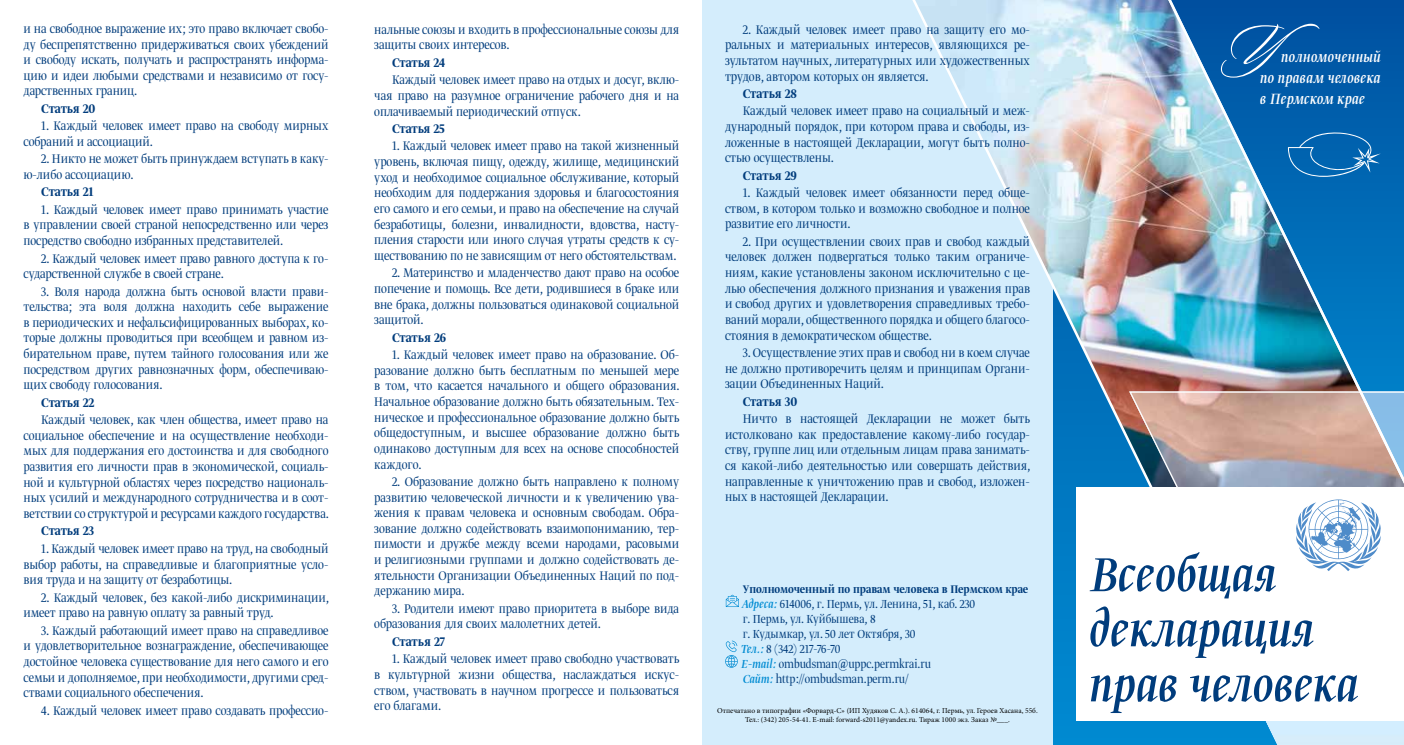
<style>
.page{position:relative;width:1404px;height:745px;background:#fff}
.page>*{position:absolute;margin:0;border:0;box-sizing:border-box;transform-origin:0 0}
.t1{font:60px "Ceremonious One";color:#fff}
.t2{font:56.25px/55px "Greta Dis Nar Pro Reg Ita";color:#003c7c}
.t3{font:italic 17.5px/21px "Greta Dis Nar Pro Reg Ita";letter-spacing:.01em;color:#fff;text-align:justify}
.t4{font:14.75px/15.6px "Greta Dis Nar Pro Lig";letter-spacing:-.005em;color:#003c7c;text-align:justify}
.t5{font:14.75px "Greta Dis Nar Pro Med";letter-spacing:-.005em;color:#003c7c}
.t6{font:13.75px/15px "Greta Dis Nar Pro Lig";color:#003c7c}
.t7{font:13px "Greta Dis Nar Pro Med";color:#003c7c}
.t8{font:7.5px/9px "Minion Pro";color:#000;text-align:center}
.s1{font-family:"Greta Dis Nar Pro Reg Ita";color:#008bd2}
</style>
<div class="page">
<div style="left:702px;top:0;width:350px;height:744px;background:#d4edfc"></div>
<img style="left:1052px;top:0;width:351px;height:744px">
<img style="left:1168px;top:0;width:235px;height:391px">
<img style="left:912px;top:0;width:241px;height:489px">
<svg style="left:1129px;top:391px;width:274px;height:96px;background:#b2a2a1"></svg>
<div style="left:1075px;top:487px;width:328px;height:233px;background:#fff"></div>
<svg style="left:725px;top:594px;width:14px;height:12px"></svg>
<svg style="left:725px;top:640px;width:12px;height:27px"></svg>
<svg style="left:1296px;top:499px;width:84px;height:71px"></svg>
<p class="t4" style="left:24px;top:21px;width:306px">и на свободное выражение их; это право включает свобо&shy;ду беспрепятственно придерживаться своих убеждений и свободу искать, получать и распространять информа&shy;цию и идеи любыми средствами и независимо от госу&shy;дарственных границ.</p>
<p class="t5" style="left:41px;top:100px;width:56px">Статья 20</p>
<p class="t4" style="left:24px;top:119px;width:306px;text-indent:18px">1. Каждый человек имеет право на свободу мирных собраний и ассоциаций.</p>
<p class="t4" style="left:24px;top:152px;width:306px;text-indent:18px">2. Никто не может быть принуждаем вступать в каку&shy;ю-либо ассоциацию.</p>
<p class="t5" style="left:41px;top:183px;width:54px">Статья 21</p>
<p class="t4" style="left:24px;top:202px;width:306px;text-indent:18px">1. Каждый человек имеет право принимать участие в управлении своей страной непосредственно или через посредство свободно избранных представителей.</p>
<p class="t4" style="left:24px;top:251px;width:306px;text-indent:18px">2. Каждый человек имеет право равного доступа к го&shy;сударственной службе в своей стране.</p>
<p class="t4" style="left:24px;top:284px;width:306px;text-indent:18px">3. Воля народа должна быть основой власти прави&shy;тельства; эта воля должна находить себе выражение в периодических и нефальсифицированных выборах, ко&shy;торые должны проводиться при всеобщем и равном из&shy;бирательном праве, путем тайного голосования или же посредством других равнозначных форм, обеспечиваю&shy;щих свободу голосования.</p>
<p class="t5" style="left:41px;top:393px;width:55px">Статья 22</p>
<p class="t4" style="left:24px;top:412px;width:307px;text-indent:18px">Каждый человек, как член общества, имеет право на социальное обеспечение и на осуществление необходи&shy;мых для поддержания его достоинства и для свободного развития его личности прав в экономической, социаль&shy;ной и культурной областях через посредство националь&shy;ных усилий и международного сотрудничества и в соот&shy;ветствии со структурой и ресурсами каждого государства.</p>
<p class="t5" style="left:41px;top:522px;width:54px">Статья 23</p>
<p class="t4" style="left:24px;top:541px;width:306px;text-indent:18px">1. Каждый человек имеет право на труд, на свободный выбор работы, на справедливые и благоприятные усло&shy;вия труда и на защиту от безработицы.</p>
<p class="t4" style="left:24px;top:589px;width:307px;text-indent:18px">2. Каждый человек, без какой-либо дискриминации, имеет право на равную оплату за равный труд.</p>
<p class="t4" style="left:24px;top:622px;width:306px;text-indent:18px">3. Каждый работающий имеет право на справедливое и удовлетворительное вознаграждение, обеспечивающее достойное человека существование для него самого и его семьи и дополняемое, при необходимости, другими сред&shy;ствами социального обеспечения.</p>
<p class="t4" style="left:41px;top:702px;width:288px">4. Каждый человек имеет право создавать профессио-</p>
<p class="t4" style="left:374px;top:22px;width:306px">нальные союзы и входить в профессиональные союзы для защиты своих интересов.</p>
<p class="t5" style="left:392px;top:54px;width:55px">Статья 24</p>
<p class="t4" style="left:374px;top:73px;width:306px;text-indent:18px">Каждый человек имеет право на отдых и досуг, вклю&shy;чая право на разумное ограничение рабочего дня и на оплачиваемый периодический отпуск.</p>
<p class="t5" style="left:392px;top:120px;width:54px">Статья 25</p>
<p class="t4" style="left:374px;top:139px;width:306px;text-indent:18px">1. Каждый человек имеет право на такой жизненный уровень, включая пищу, одежду, жилище, медицинский уход и необходимое социальное обслуживание, который необходим для поддержания здоровья и благосостояния его самого и его семьи, и право на обеспечение на случай безработицы, болезни, инвалидности, вдовства, насту&shy;пления старости или иного случая утраты средств к су&shy;ществованию по не зависящим от него обстоятельствам.</p>
<p class="t4" style="left:374px;top:265px;width:306px;text-indent:18px">2. Материнство и младенчество дают право на особое попечение и помощь. Все дети, родившиеся в браке или вне брака, должны пользоваться одинаковой социальной защитой.</p>
<p class="t5" style="left:392px;top:328px;width:56px">Статья 26</p>
<p class="t4" style="left:374px;top:347px;width:307px;text-indent:18px">1. Каждый человек имеет право на образование. Об&shy;разование должно быть бесплатным по меньшей мере в том, что касается начального и общего образования.<br>Начальное образование должно быть обязательным. Тех&shy;ническое и профессиональное образование должно быть общедоступным, и высшее образование должно быть одинаково доступным для всех на основе способностей каждого.</p>
<p class="t4" style="left:374px;top:474px;width:306px;text-indent:18px">2. Образование должно быть направлено к полному развитию человеческой личности и к увеличению ува&shy;жения к правам человека и основным свободам. Обра&shy;зование должно содействовать взаимопониманию, тер&shy;пимости и дружбе между всеми народами, расовыми и религиозными группами и должно содействовать де&shy;ятельности Организации Объединенных Наций по под&shy;держанию мира.</p>
<p class="t4" style="left:374px;top:601px;width:306px;text-indent:18px">3. Родители имеют право приоритета в выборе вида образования для своих малолетних детей.</p>
<p class="t5" style="left:392px;top:632px;width:54px">Статья 27</p>
<p class="t4" style="left:374px;top:651px;width:306px;text-indent:18px">1. Каждый человек имеет право свободно участвовать в культурной жизни общества, наслаждаться искус&shy;ством, участвовать в научном прогрессе и пользоваться его благами.</p>
<p class="t4" style="left:725px;top:22px;width:306px;text-indent:18px">2. Каждый человек имеет право на защиту его мо&shy;ральных и материальных интересов, являющихся ре&shy;зультатом научных, литературных или художественных трудов, автором которых он является.</p>
<p class="t5" style="left:742px;top:85px;width:56px">Статья 28</p>
<p class="t4" style="left:725px;top:104px;width:306px;text-indent:18px">Каждый человек имеет право на социальный и меж&shy;дународный порядок, при котором права и свободы, из&shy;ложенные в настоящей Декларации, могут быть полно&shy;стью осуществлены.</p>
<p class="t5" style="left:742px;top:166px;width:56px">Статья 29</p>
<p class="t4" style="left:725px;top:185px;width:306px;text-indent:18px">1. Каждый человек имеет обязанности перед обще&shy;ством, в котором только и возможно свободное и полное развитие его личности.</p>
<p class="t4" style="left:725px;top:234px;width:306px;text-indent:18px">2. При осуществлении своих прав и свобод каждый человек должен подвергаться только таким ограниче&shy;ниям, какие установлены законом исключительно с це&shy;лью обеспечения должного признания и уважения прав и свобод других и удовлетворения справедливых требо&shy;ваний морали, общественного порядка и общего благосо&shy;стояния в демократическом обществе.</p>
<p class="t4" style="left:725px;top:345px;width:306px;text-indent:18px">3. Осуществление этих прав и свобод ни в коем случае не должно противоречить целям и принципам Органи&shy;зации Объединенных Наций.</p>
<p class="t5" style="left:742px;top:392px;width:56px">Статья 30</p>
<p class="t4" style="left:725px;top:411px;width:307px;text-indent:18px">Ничто в настоящей Декларации не может быть истолковано как предоставление какому-либо государ&shy;ству, группе лиц или отдельным лицам права занимать&shy;ся какой-либо деятельностью или совершать действия, направленные к уничтожению прав и свобод, изложен&shy;ных в настоящей Декларации.</p>
<p class="t7" style="left:742px;top:581px;width:287px">Уполномоченный по правам человека в Пермском крае</p>
<p class="t6" style="left:740px;top:596px;width:236px"><span class="s1">Адреса:</span> 614006, г. Пермь, ул. Ленина, 51, каб. 230 г. Пермь, ул. Куйбышева, 8<br>г. Кудымкар, ул. 50 лет Октября, 30<br><span class="s1">Тел.:</span> 8 (342) 217-76-70<br><span class="s1">E-mail:</span> ombudsman@uppc.permkrai.ru<br><span class="s1">Сайт:</span> http://ombudsman.perm.ru/</p>
<p class="t8" style="left:717px;top:705px;width:322px">Отпечатано в типографии «Форвард-С» (ИП Худяков С. А.). 614064, г. Пермь, ул. Героев Хасана, 55б.<br>Тел.: (342) 205-54-41. E-mail: forward-s2011@yandex.ru. Тираж 1000 экз. Заказ №___.</p>
<h1 class="t1" style="left:1225px;top:2px;width:100px">У</h1>
<p class="t3" style="left:1259px;top:48px;width:122px;text-indent:21px">полномоченный по правам человека в Пермском крае</p>
<h2 class="t2" style="left:1088px;top:549px;width:271px">Всеобщая декларация прав человека</h2>
</div>
